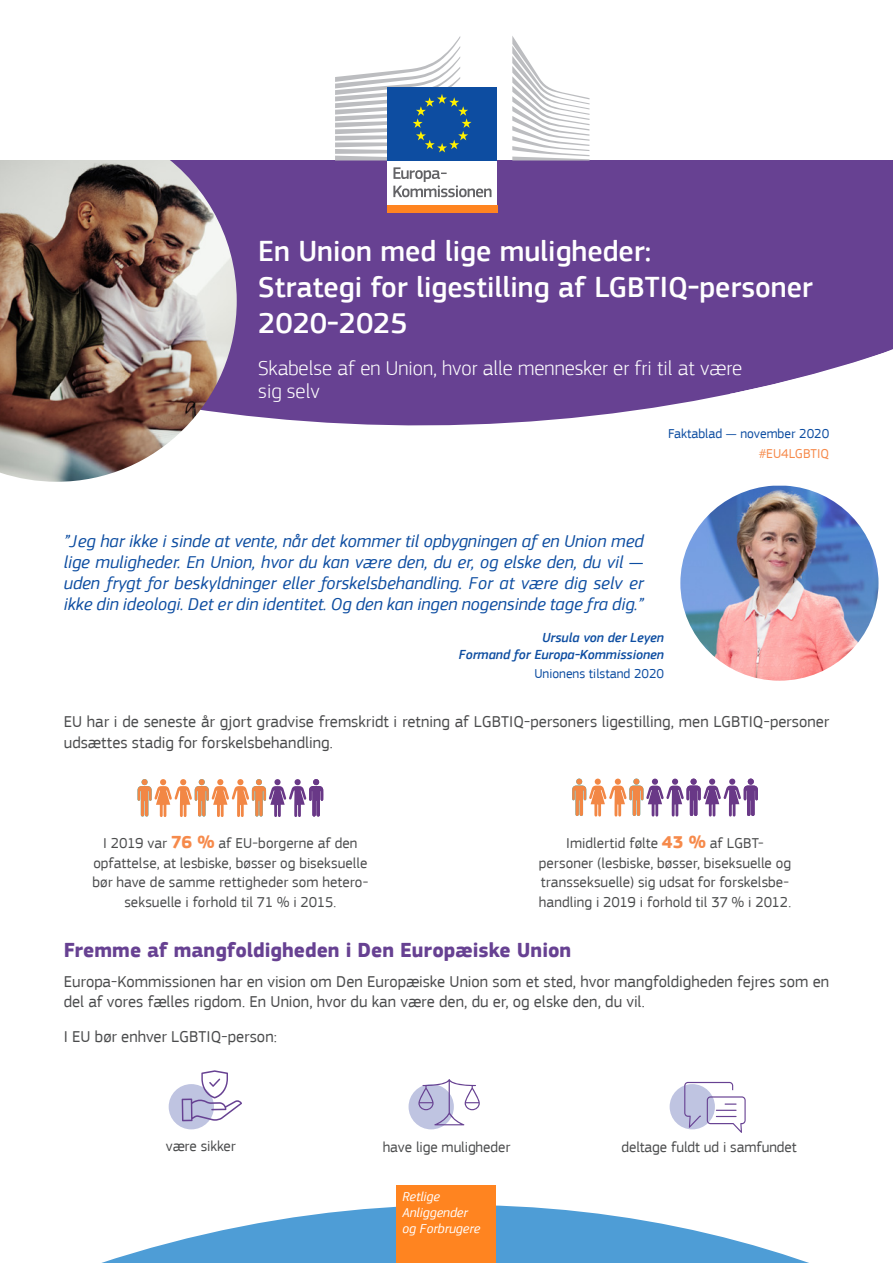
<style>
.page{position:relative;width:893px;height:1263px;background:#fff}
.page>*{position:absolute;margin:0;border:0;box-sizing:border-box;transform-origin:0 0}
.Main_Title{font:500 30px/36px "EC Square Sans Pro";color:#fff}
.Main_Title-2{font:300 21px/22.5px "EC Square Sans Pro";color:#fff}
.body_text{font:700 21px "EC Square Sans Pro";color:#674192}
.t1{font:italic 18px/21px "EC Square Sans Pro";color:#0d4da1;text-align:justify}
.body_text-2{font:16.5px/21px "EC Square Sans Pro";color:#4b4c4d}
.body_text-3{font:15px/19.5px "EC Square Sans Pro";color:#4b4c4d;text-align:center}
.Intro{font:italic 500 13.5px "EC Square Sans Pro";color:#0d4da1}
.t2{font:italic 13.5px/16.2px "EC Square Sans Pro";color:#fff}
.Date{font:13.5px "EC Square Sans Pro";color:#0d4da1}
.Intro-2{font:13.5px "EC Square Sans Pro";color:#0d4da1}
.Date-2{font:13.5px "EC Square Sans Pro";color:#f68a4b}
.s1{font-weight:700;font-size:18px;color:#f68a4b}
</style>
<div class="page">
<div style="left:409px;top:1084px;width:45px;height:45px;background:#bfc4e1;border-radius:50%"></div>
<div style="left:670px;top:1084px;width:45px;height:45px;background:#bfc4e1;border-radius:50%"></div>
<div style="left:169px;top:1084px;width:45px;height:45px;background:#bfc4e1;border-radius:50%"></div>
<svg style="left:182px;top:1070px;width:60px;height:51px"></svg>
<svg style="left:418px;top:1079px;width:62px;height:46px"></svg>
<svg style="left:684px;top:1082px;width:62px;height:51px"></svg>
<svg style="left:137px;top:779px;width:186px;height:38px"></svg>
<div style="left:294px;top:779px;width:7px;height:6px;background:#693887;border-radius:50%"></div>
<svg style="left:572px;top:778px;width:186px;height:38px"></svg>
<div style="left:729px;top:778px;width:6px;height:7px;background:#693887;border-radius:50%"></div>
<div style="left:237px;top:160px;width:656px;height:266px;background:#674192"></div>
<svg style="left:101px;top:1185px;width:708px;height:78px"></svg>
<img style="left:680px;top:486px;width:198px;height:195px">
<img style="left:0;top:160px;width:237px;height:322px">
<svg style="left:730px;top:345px;width:163px;height:65px"></svg>
<div style="left:387px;top:158px;width:110px;height:49px;background:#fff"></div>
<div style="left:387px;top:87px;width:110px;height:73px;background:#0d4da1"></div>
<svg style="left:335px;top:36px;width:136px;height:124px"></svg>
<svg style="left:512px;top:36px;width:78px;height:125px"></svg>
<svg style="left:393px;top:167px;width:98px;height:30px"></svg>
<div style="left:397px;top:1185px;width:99px;height:78px;background:#ff8420"></div>
<div style="left:387px;top:205px;width:110px;height:8px;background:#ff8420"></div>
<p class="Main_Title" style="left:258px;top:234px;width:394px">En Union med lige muligheder:</p>
<p class="Main_Title" style="left:258px;top:270px;width:556px">Strategi for ligestilling af LGBTIQ-personer<br>2020-2025</p>
<p class="Main_Title-2" style="left:258px;top:357px;width:486px">Skabelse af en Union, hvor alle mennesker er fri til at være sig selv</p>
<p class="Date" style="left:668px;top:425px;width:163px">Faktablad — november 2020</p>
<p class="Date-2" style="left:759px;top:445px;width:72px">#EU4LGBTIQ</p>
<p class="t1" style="left:64px;top:530px;width:581px">”Jeg har ikke i sinde at vente, når det kommer til opbygningen af en Union med lige muligheder. En Union, hvor du kan være den, du er, og elske den, du vil — uden frygt for beskyldninger eller forskelsbehandling. For at være dig selv er ikke din ideologi. Det er din identitet. Og den kan ingen nogensinde tage fra dig.”</p>
<p class="Intro" style="left:542px;top:629px;width:123px">Ursula von der Leyen</p>
<p class="Intro" style="left:459px;top:647px;width:207px">Formand for Europa-Kommissionen</p>
<p class="Intro-2" style="left:534px;top:665px;width:131px">Unionens tilstand 2020</p>
<p class="body_text-2" style="left:64px;top:711px;width:767px">EU har i de seneste år gjort gradvise fremskridt i retning af LGBTIQ-personers ligestilling, men LGBTIQ-personer udsættes stadig for forskelsbehandling.</p>
<p class="body_text-3" style="left:92px;top:833px;width:277px">I 2019 var <span class="s1">76 %</span> af EU-borgerne af den opfattelse, at lesbiske, bøsser og biseksuelle bør have de samme rettigheder som hetero&shy;seksuelle i forhold til 71 % i 2015.</p>
<p class="body_text-3" style="left:539px;top:833px;width:254px">Imidlertid følte <span class="s1">43 %</span> af LGBT&shy;personer (lesbiske, bøsser, biseksuelle og transseksuelle) sig udsat for forskelsbe&shy;handling i 2019 i forhold til 37 % i 2012.</p>
<p class="body_text" style="left:64px;top:937px;width:509px">Fremme af mangfoldigheden i Den Europæiske Union</p>
<p class="body_text-2" style="left:64px;top:972px;width:767px;line-height:19.8px">Europa-Kommissionen har en vision om Den Europæiske Union som et sted, hvor mangfoldigheden fejres som en del af vores fælles rigdom. En Union, hvor du kan være den, du er, og elske den, du vil.</p>
<p class="body_text-2" style="left:64px;top:1026px;width:215px">I EU bør enhver LGBTIQ-person:</p>
<p class="body_text-3" style="left:166px;top:1137px;width:71px">være sikker</p>
<p class="body_text-3" style="left:383px;top:1137px;width:129px">have lige muligheder</p>
<p class="body_text-3" style="left:622px;top:1137px;width:177px">deltage fuldt ud i samfundet</p>
<p class="t2" style="left:402px;top:1188px;width:79px">Retlige<br>Anliggender og Forbrugere</p>
</div>
